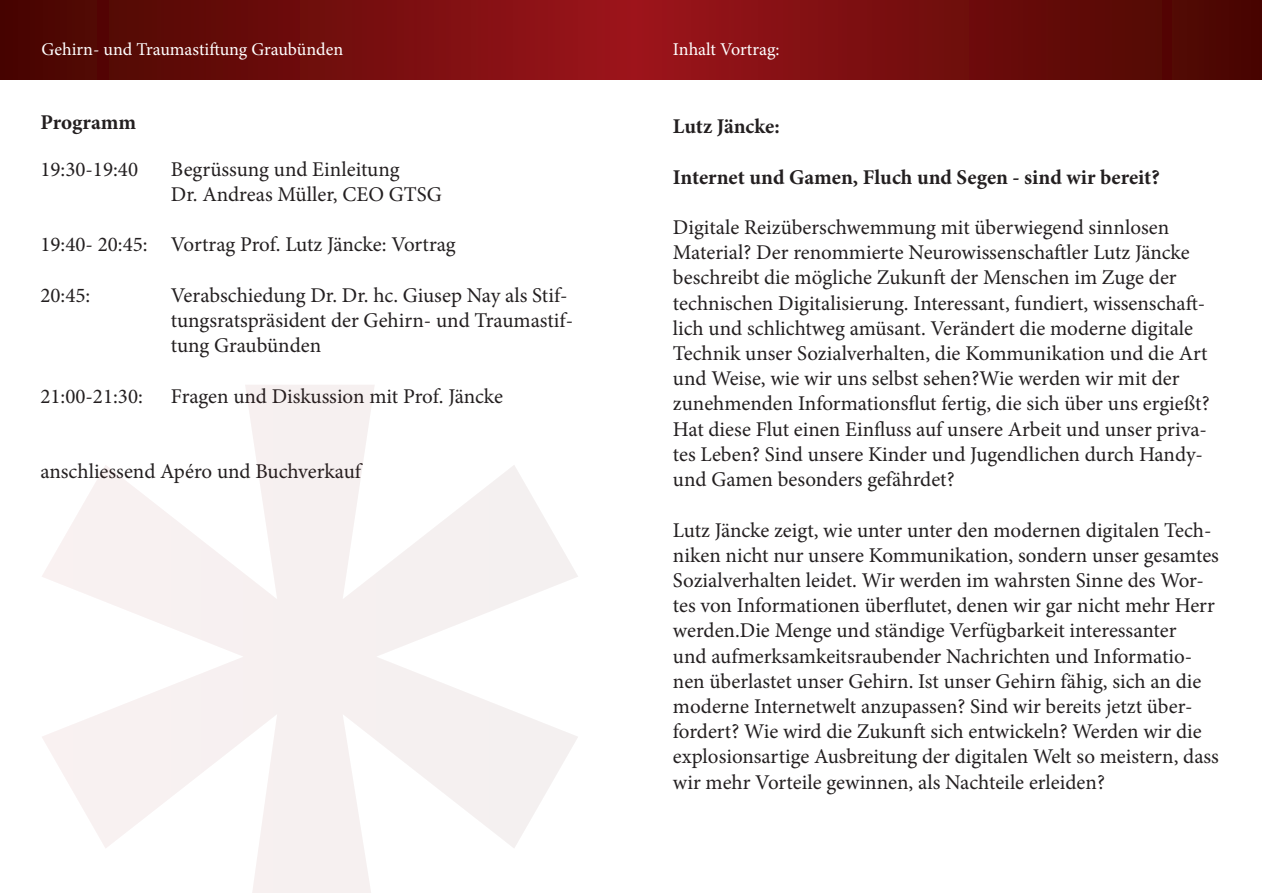
<style>
.page{position:relative;width:1263px;height:893px;background:#fff}
.page>*{position:absolute;margin:0;border:0;box-sizing:border-box;transform-origin:0 0}
.t1{font:21px/25.2px "Minion Pro";color:#231f20}
.t2{font:700 21px "Minion Pro";color:#231f20}
.t3{font:18px "Minion Pro";color:#fff}
</style>
<div class="page">
<div style="left:630px;top:0;width:632px;height:80px;background:linear-gradient(to right,#9c151b,#460600)"></div>
<svg style="left:42px;top:385px;width:536px;height:508px"></svg>
<div style="left:0;top:0;width:630px;height:80px;background:linear-gradient(to right,#450500,#9b151a)"></div>
<p class="t3" style="left:41px;top:37px;width:303px">Gehirn- und Traumastiftung Graubünden</p>
<p class="t2" style="left:40px;top:108px;width:97px">Programm</p>
<p class="t1" style="left:40px;top:157px;width:99px">19:30-19:40</p>
<p class="t1" style="left:171px;top:157px;width:230px">Begrüssung und Einleitung</p>
<p class="t1" style="left:171px;top:182px;width:273px">Dr. Andreas Müller, CEO GTSG</p>
<p class="t1" style="left:40px;top:232px;width:417px">19:40- 20:45: Vortrag Prof. Lutz Jäncke: Vortrag</p>
<p class="t1" style="left:40px;top:283px;width:51px">20:45:</p>
<p class="t1" style="left:171px;top:283px;width:404px">Verabschiedung Dr. Dr. hc. Giusep Nay als Stif&shy;tungsratspräsident der Gehirn- und Traumastif&shy;tung Graubünden</p>
<p class="t1" style="left:40px;top:383px;width:104px">21:00-21:30:</p>
<p class="t1" style="left:171px;top:383px;width:334px">Fragen und Diskussion mit Prof. Jäncke</p>
<p class="t1" style="left:40px;top:459px;width:322px">anschliessend Apéro und Buchverkauf</p>
<p class="t3" style="left:673px;top:37px;width:108px">Inhalt Vortrag:</p>
<p class="t2" style="left:673px;top:112px;width:108px">Lutz Jäncke:</p>
<p class="t2" style="left:673px;top:162px;width:488px">Internet und Gamen, Fluch und Segen - sind wir bereit?</p>
<p class="t1" style="left:673px;top:215px;width:538px">Digitale Reizüberschwemmung mit überwiegend sinnlosen Material? Der renommierte Neurowissenschaftler Lutz Jäncke beschreibt die mögliche Zukunft der Menschen im Zuge der technischen Digitalisierung. Interessant, fundiert, wissenschaft&shy;lich und schlichtweg amüsant. Verändert die moderne digitale Technik unser Sozialverhalten, die Kommunikation und die Art und Weise, wie wir uns selbst sehen?Wie werden wir mit der zunehmenden Informationsflut fertig, die sich über uns ergießt?<br>Hat diese Flut einen Einfluss auf unsere Arbeit und unser priva&shy;tes Leben? Sind unsere Kinder und Jugendlichen durch Handy&shy;und Gamen besonders gefährdet?</p>
<p class="t1" style="left:673px;top:517px;width:547px">Lutz Jäncke zeigt, wie unter unter den modernen digitalen Tech&shy;niken nicht nur unsere Kommunikation, sondern unser gesamtes Sozialverhalten leidet. Wir werden im wahrsten Sinne des Wor&shy;tes von Informationen überflutet, denen wir gar nicht mehr Herr werden.Die Menge und ständige Verfügbarkeit interessanter<br>und aufmerksamkeitsraubender Nachrichten und Informatio&shy;nen überlastet unser Gehirn. Ist unser Gehirn fähig, sich an die moderne Internetwelt anzupassen? Sind wir bereits jetzt über&shy;fordert? Wie wird die Zukunft sich entwickeln? Werden wir die explosionsartige Ausbreitung der digitalen Welt so meistern, dass wir mehr Vorteile gewinnen, als Nachteile erleiden?</p>
</div>
